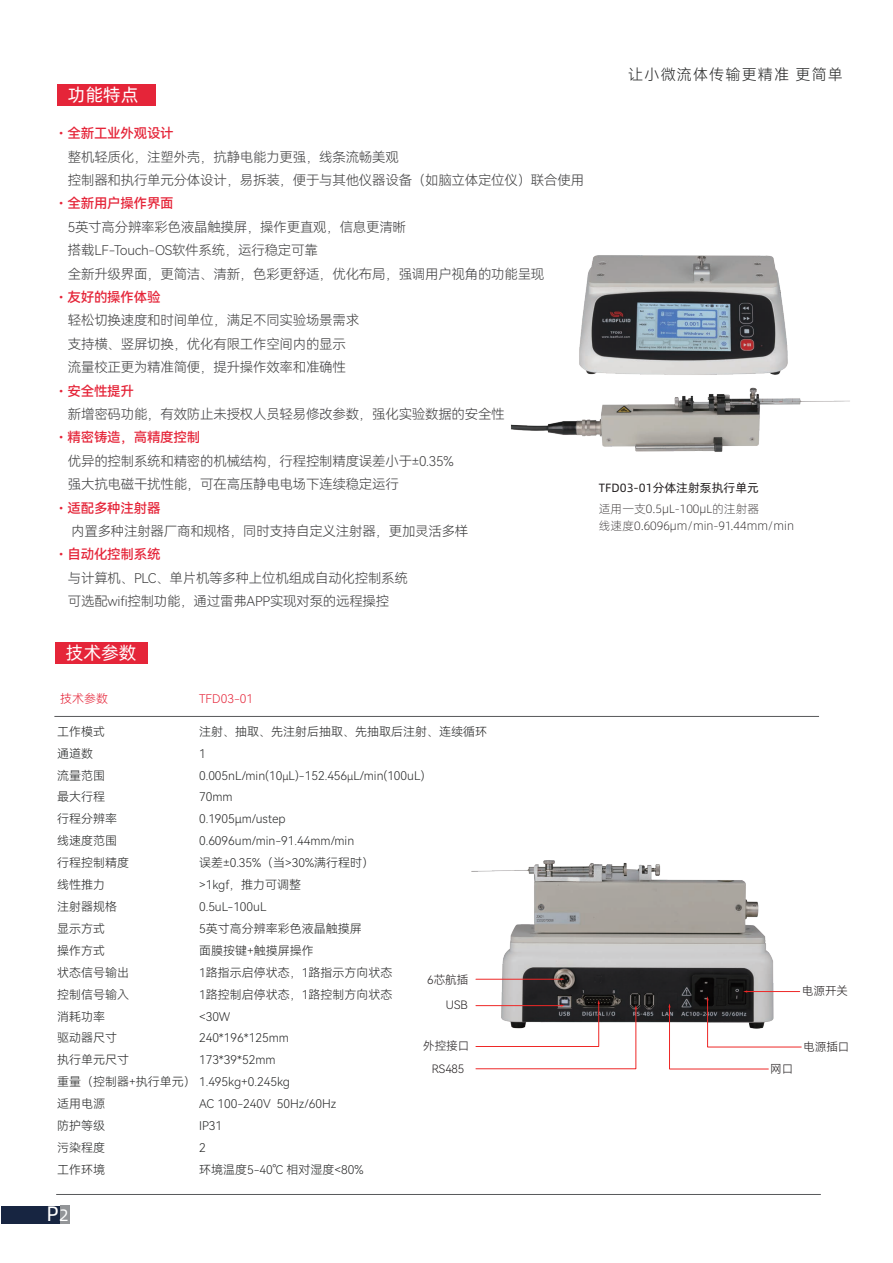
<style>
.page{position:relative;width:893px;height:1263px;background:#fff}
.page>*{position:absolute;margin:0;border:0;box-sizing:border-box;transform-origin:0 0}
.t1{font:21px "Alibaba Pu Hui Ti R";color:#fff}
.t2{font:18px "Alibaba Pu Hui Ti R";color:#fff}
.t3{font:15px "Harmony OS Sans SC Light";letter-spacing:.08em;color:#262727}
.t4{font:13.5px/23.4px "Harmony OS Sans SC Light";letter-spacing:-.02em;color:#3f3f40}
.t5{font:13.5px "Harmony OS Sans SC Medium";letter-spacing:-.02em;color:#e52539}
.t6{font:12px/21.9px "Harmony OS Sans SC Light";color:#262727}
.t7{font:12px/17.4px "Alibaba Pu Hui Ti L";color:#231f20}
.t8{font:12px "Alibaba Pu Hui Ti R";color:#231f20}
.t9{font:12px "Harmony OS Sans SC Light";color:#e52539}
.t10{font:11.55px/22.8px "Harmony OS Sans SC Light";color:#231f20;text-align:center}
.s1{font-family:"Harmony OS Sans SC Light"}
.s2{font-size:10.5px;color:#231f20}
.s3{font-size:16.5px}
</style>
<div class="page">
<div style="left:57px;top:84px;width:99px;height:22px;background:#e52539"></div>
<div style="left:1px;top:1206px;width:69px;height:18px;background:#172541"></div>
<div style="left:60px;top:1206px;width:10px;height:18px;background:#939598"></div>
<div style="left:56px;top:642px;width:92px;height:22px;background:#e52539"></div>
<hr style="left:54px;top:716px;width:765px;height:1px;background:#57585a">
<hr style="left:56px;top:1194px;width:765px;height:1px;background:#57585a">
<img style="left:471px;top:860px;width:303px;height:210px">
<svg style="left:668px;top:990px;width:134px;height:80px"></svg>
<svg style="left:475px;top:1000px;width:162px;height:69px"></svg>
<hr style="left:476px;top:979px;width:85px;height:1px;background:#ee2827">
<img style="left:511px;top:255px;width:339px;height:197px">
<h2 class="t2" style="left:68px;top:81px;width:72px">功能特点</h2>
<p class="t5" style="left:54px;top:124px;width:121px"><span class="s1">•</span>全新工业外观设计</p>
<p class="t4" style="left:68px;top:145px;width:518px">整机轻质化，注塑外壳，抗静电能力更强，线条流畅美观<br>控制器和执行单元分体设计，易拆装，便于与其他仪器设备（如脑立体定位仪）联合使用</p>
<p class="t5" style="left:54px;top:194px;width:121px"><span class="s1">•</span>全新用户操作界面</p>
<p class="t4" style="left:68px;top:215px;width:478px">5英寸高分辨率彩色液晶触摸屏，操作更直观，信息更清晰<br>搭载LF-Touch-OS软件系统，运行稳定可靠<br>全新升级界面，更简洁、清新，色彩更舒适，优化布局，强调用户视角的功能呈现</p>
<p class="t5" style="left:54px;top:288px;width:108px"><span class="s1">•</span>友好的操作体验</p>
<p class="t4" style="left:68px;top:308px;width:293px">轻松切换速度和时间单位，满足不同实验场景需求支持横、竖屏切换，优化有限工作空间内的显示流量校正更为精准简便，提升操作效率和准确性</p>
<p class="t5" style="left:54px;top:381px;width:81px"><span class="s1">•</span>安全性提升</p>
<p class="t4" style="left:68px;top:402px;width:438px">新增密码功能，有效防止未授权人员轻易修改参数，强化实验数据的安全性</p>
<p class="t5" style="left:54px;top:428px;width:147px"><span class="s1">•</span>精密铸造，高精度控制</p>
<p class="t4" style="left:68px;top:449px;width:387px">优异的控制系统和精密的机械结构，行程控制精度误差小于±0.35%强大抗电磁干扰性能，可在高压静电电场下连续稳定运行</p>
<p class="t5" style="left:54px;top:498px;width:108px"><span class="s1">•</span>适配多种注射器</p>
<p class="t4" style="left:71px;top:519px;width:399px">内置多种注射器厂商和规格，同时支持自定义注射器，更加灵活多样</p>
<p class="t5" style="left:54px;top:545px;width:108px"><span class="s1">•</span>自动化控制系统</p>
<p class="t4" style="left:68px;top:566px;width:342px">与计算机、PLC、单片机等多种上位机组成自动化控制系统可选配wifi控制功能，通过雷弗APP实现对泵的远程操控</p>
<h2 class="t2" style="left:66px;top:639px;width:72px">技术参数</h2>
<p class="t9" style="left:60px;top:690px;width:49px">技术参数</p>
<p class="t9" style="left:199px;top:690px;width:56px">TFD03-01</p>
<p class="t6" style="left:57px;top:720px;width:234px">工作模式<br>通道数<br>流量范围<br>最大行程<br>行程分辨率<br>线速度范围<br>行程控制精度<br>线性推力<br>注射器规格<br>显示方式<br>操作方式<br>状态信号输出<br>控制信号输入<br>消耗功率<br>驱动器尺寸<br>执行单元尺寸<br>重量（控制器+执行单元） 1.495kg+0.245kg适用电源<br>防护等级<br>污染程度<br>工作环境</p>
<p class="t6" style="left:199px;top:720px;width:289px">注射、抽取、先注射后抽取、先抽取后注射、连续循环<br>1<br>0.005nL/min(10<span class="s2">µ</span>L)-152.456<span class="s2">µ</span>L/min(100uL)<br>70mm<br>0.1905μm/ustep<br>0.6096um/min-91.44mm/min<br>误差±0.35%（当&gt;30%满行程时）<br>&gt;1kgf，推力可调整<br>0.5uL-100uL<br>5英寸高分辨率彩色液晶触摸屏<br>面膜按键+触摸屏操作<br>1路指示启停状态，1路指示方向状态<br>1路控制启停状态，1路控制方向状态<br>&lt;30W<br>240*196*125mm<br>173*39*52mm</p>
<p class="t6" style="left:199px;top:1092px;width:166px">AC 100-240V 50Hz/60Hz<br>IP31<br>2<br>环境温度5-40℃ 相对湿度&lt;80%</p>
<p class="t10" style="left:427px;top:968px;width:43px">6芯航插</p>
<p class="t10" style="left:446px;top:993px;width:23px">USB</p>
<p class="t10" style="left:423px;top:1034px;width:48px">外控接口<br>RS485</p>
<h1 class="t1" style="left:47px;top:1198px;width:24px">P<span class="s3">2</span></h1>
<p class="t3" style="left:628px;top:64px;width:216px">让小微流体传输更精准 更简单</p>
<p class="t8" style="left:599px;top:479px;width:162px">TFD03-01分体注射泵执行单元</p>
<p class="t7" style="left:599px;top:499px;width:197px">适用一支0.5μL-100μL的注射器<br>线速度0.6096μm/min-91.44mm/min</p>
<p class="t10" style="left:802px;top:979px;width:48px">电源开关</p>
<p class="t10" style="left:770px;top:1057px;width:25px">网口</p>
<p class="t10" style="left:803px;top:1035px;width:48px">电源插口</p>
</div>
